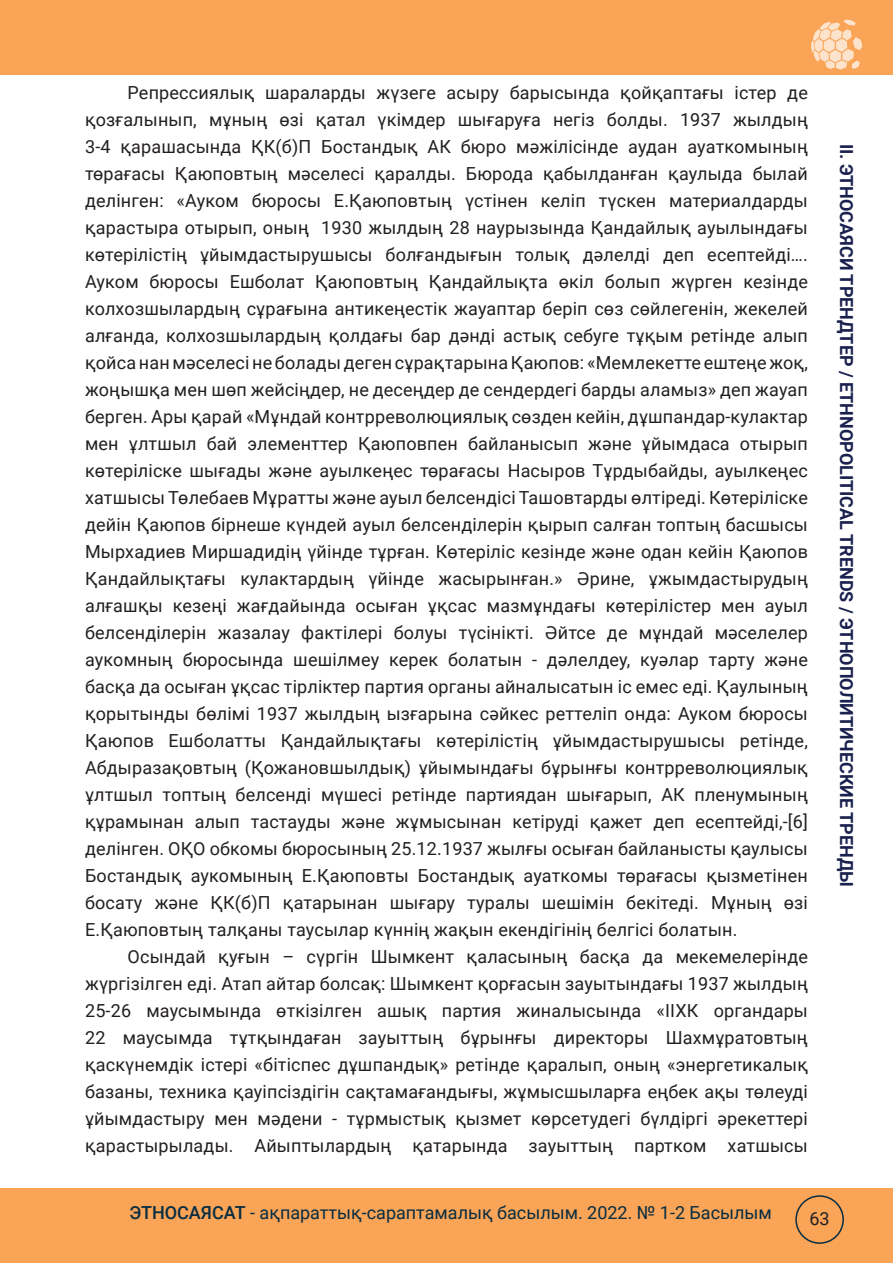
<style>
.page{position:relative;width:893px;height:1263px;background:#fff}
.page>*{position:absolute;margin:0;border:0;box-sizing:border-box;transform-origin:0 0}
.t1{font:18px/27px "Roboto";letter-spacing:.01em;color:#231f20;text-align:justify}
.t2{font:700 18px "Roboto";color:#1a214e}
.t3{font:18px "Roboto";color:#082d42}
.s1{font-weight:500}
</style>
<div class="page">
<div style="left:0;top:1188px;width:893px;height:75px;background:#f9a456"></div>
<div style="left:0;top:0;width:893px;height:74px;background:#f9a456"></div>
<svg style="left:811px;top:20px;width:51px;height:50px"></svg>
<div style="left:795px;top:1195px;width:49px;height:49px;border:2px solid #082d42;border-radius:50%"></div>
<p class="t1" style="left:85px;top:78px;width:724px;text-indent:43px">Репрессиялық шараларды жүзеге асыру барысында қойқаптағы істер де қозғалынып, мұның өзі қатал үкімдер шығаруға негіз болды. 1937 жылдың 3-4 қарашасында ҚК(б)П Бостандық АК бюро мәжілісінде аудан ауаткомының төрағасы Қаюповтың мәселесі қаралды. Бюрода қабылданған қаулыда былай делінген: «Ауком бюросы Е.Қаюповтың үстінен келіп түскен материалдарды қарастыра отырып, оның 1930 жылдың 28 наурызында Қандайлық ауылындағы көтерілістің ұйымдастырушысы болғандығын толық дәлелді деп есептейді….<br>Ауком бюросы Ешболат Қаюповтың Қандайлықта өкіл болып жүрген кезінде колхозшылардың сұрағына антикеңестік жауаптар беріп сөз сөйлегенін, жекелей алғанда, колхозшылардың қолдағы бар дәнді астық себуге тұқым ретінде алып қойса нан мәселесі не болады деген сұрақтарына Қаюпов: «Мемлекетте ештеңе жоқ, жоңышқа мен шөп жейсіңдер, не десеңдер де сендердегі барды аламыз» деп жауап берген. Ары қарай «Мұндай контрреволюциялық сөзден кейін, дұшпандар-кулактар мен ұлтшыл бай элементтер Қаюповпен байланысып және ұйымдаса отырып көтеріліске шығады және ауылкеңес төрағасы Насыров Тұрдыбайды, ауылкеңес хатшысы Төлебаев Мұратты және ауыл белсендісі Ташовтарды өлтіреді. Көтеріліске дейін Қаюпов бірнеше күндей ауыл белсенділерін қырып салған топтың басшысы Мырхадиев Миршадидің үйінде тұрған. Көтеріліс кезінде және одан кейін Қаюпов Қандайлықтағы кулактардың үйінде жасырынған.» Әрине, ұжымдастырудың алғашқы кезеңі жағдайында осыған ұқсас мазмұндағы көтерілістер мен ауыл белсенділерін жазалау фактілері болуы түсінікті. Әйтсе де мұндай мәселелер аукомның бюросында шешілмеу керек болатын - дәлелдеу, куәлар тарту және басқа да осыған ұқсас тірліктер партия органы айналысатын іс емес еді. Қаулының қорытынды бөлімі 1937 жылдың ызғарына сәйкес реттеліп онда: Ауком бюросы Қаюпов Ешболатты Қандайлықтағы көтерілістің ұйымдастырушысы ретінде, Абдыразақовтың (Қожановшылдық) ұйымындағы бұрынғы контрреволюциялық ұлтшыл топтың белсенді мүшесі ретінде партиядан шығарып, АК пленумының құрамынан алып тастауды және жұмысынан кетіруді қажет деп есептейді,-[6] делінген. ОҚО обкомы бюросының 25.12.1937 жылғы осыған байланысты қаулысы Бостандық аукомының Е.Қаюповты Бостандық ауаткомы төрағасы қызметінен босату және ҚК(б)П қатарынан шығару туралы шешімін бекітеді. Мұның өзі Е.Қаюповтың талқаны таусылар күннің жақын екендігінің белгісі болатын.</p>
<p class="t1" style="left:85px;top:942px;width:724px;text-indent:43px">Осындай қуғын – сүргін Шымкент қаласының басқа да мекемелерінде жүргізілген еді. Атап айтар болсақ: Шымкент қорғасын зауытындағы 1937 жылдың 25-26 маусымында өткізілген ашық партия жиналысында «ІІХК органдары 22 маусымда тұтқындаған зауыттың бұрынғы директоры Шахмұратовтың қаскүнемдік істері «бітіспес дұшпандық» ретінде қаралып, оның «энергетикалық базаны, техника қауіпсіздігін сақтамағандығы, жұмысшыларға еңбек ақы төлеуді ұйымдастыру мен мәдени - тұрмыстық қызмет көрсетудегі бүлдіргі әрекеттері қарастырылады. Айыптылардың қатарында зауыттың партком хатшысы</p>
<p class="t2" style="left:859px;top:144px;width:745px;rotate:90deg">II. ЭТНОСАЯСИ ТРЕНДТЕР / ETHNOPOLITICAL TRENDS / ЭТНОПОЛИТИЧЕСКИЕ ТРЕНДЫ</p>
<p class="t3" style="left:129px;top:1200px;width:644px"><span class="s1">ЭТНОСАЯСАТ</span> - ақпараттық-сараптамалық басылым. 2022. № 1-2 Басылым</p>
<p class="t1" style="left:809px;top:1205px;width:22px">63</p>
</div>
